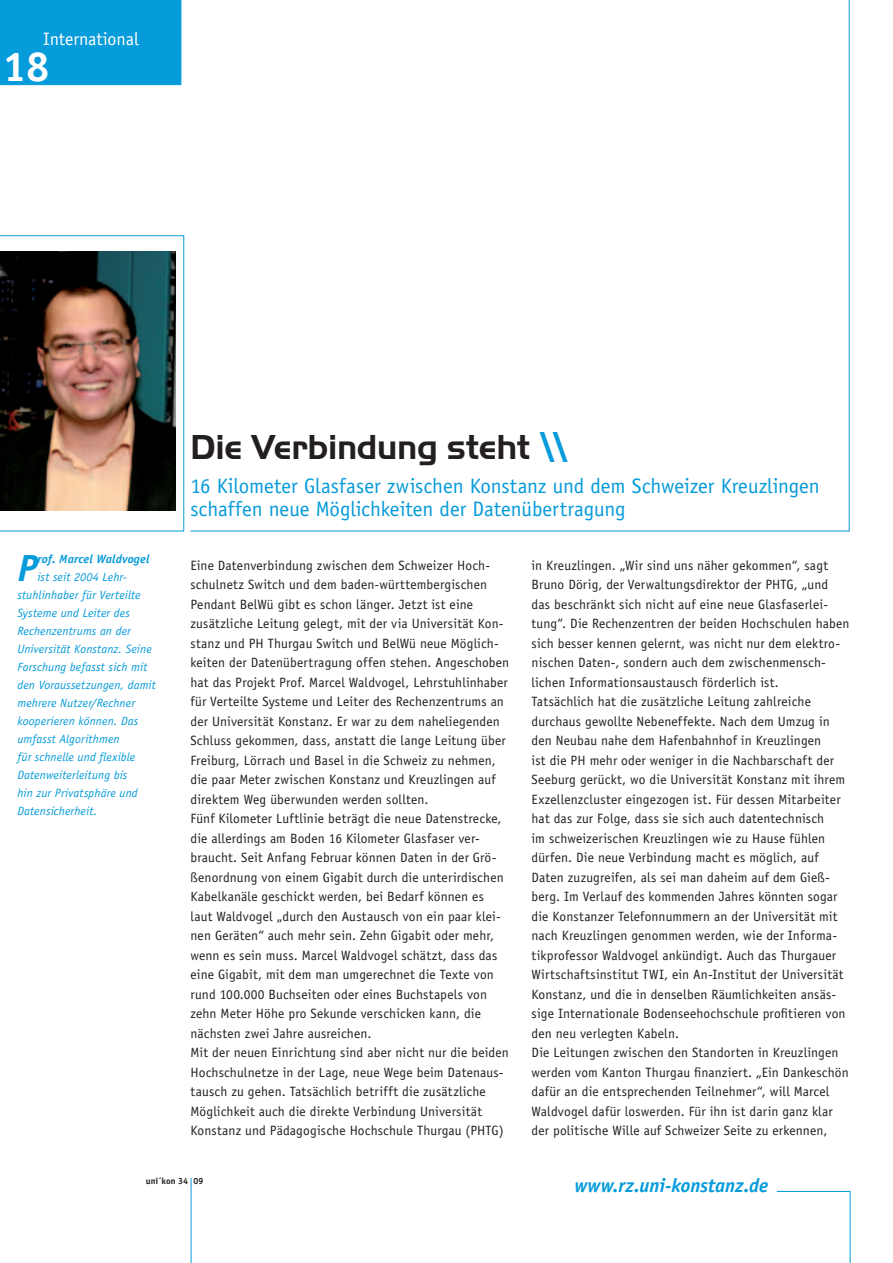
<style>
.page{position:relative;width:893px;height:1263px;background:#fff}
.page>*{position:absolute;margin:0;border:0;box-sizing:border-box;transform-origin:0 0}
.t1{font:700 42px "Officina Sans Std";color:#fff}
.t2{font:italic 700 37.95px "Officina Sans Std";color:#069bda}
.t3{font:700 36px "Handel Gothic EF";letter-spacing:-.01em;color:#231f20}
.t4{font:21px/22.5px "Officina Sans Std";letter-spacing:-.005em;color:#069bda}
.t5{font:italic 700 19.5px "Officina Sans Std";letter-spacing:-.01em;color:#069bda}
.t6{font:18px "Officina Sans Std";color:#fff}
.t7{font:13.5px/19.5px "Officina Sans Std";letter-spacing:.01em;color:#231f20}
.t8{font:italic 12px/18px "Officina Sans Std";letter-spacing:.01em;color:#069bda}
.t9{font:italic 700 12px "Officina Sans Std";letter-spacing:.01em;color:#069bda}
.t10{font:700 9px "Officina Sans Std";color:#231f20}
.s1{color:#069bda}
</style>
<div class="page">
<svg style="left:190px;top:0;width:660px;height:532px"></svg>
<svg style="left:0;top:235px;width:184px;height:296px"></svg>
<img style="left:0;top:251px;width:176px;height:259px">
<svg style="left:776px;top:1191px;width:75px;height:72px"></svg>
<hr style="left:191px;top:1178px;width:1px;height:85px;background:#069bda">
<div style="left:0;top:0;width:181px;height:85px;background:#069bda"></div>
<h3 class="t6" style="left:43px;top:28px;width:97px">International</h3>
<h1 class="t1" style="left:3px;top:41px;width:48px">18</h1>
<h2 class="t2" style="left:17px;top:546px;width:22px">P</h2>
<p class="t9" style="left:37px;top:552px;width:114px">rof. Marcel Waldvogel</p>
<p class="t8" style="left:17px;top:568px;width:140px;text-indent:20px">ist seit 2004 Lehr&shy;stuhlinhaber für Verteilte<br>Systeme und Leiter des<br>Rechenzentrums an der<br>Universität Konstanz. Seine<br>Forschung befasst sich mit den Voraussetzungen, damit mehrere Nutzer/Rechner kooperieren können. Das umfasst Algorithmen<br>für schnelle und flexible<br>Datenweiterleitung bis<br>hin zur Privatsphäre und<br>Datensicherheit.</p>
<h3 class="t3" style="left:190px;top:426px;width:380px">Die Verbindung steht <span class="s1">\\</span></h3>
<h3 class="t4" style="left:190px;top:475px;width:631px">16 Kilometer Glasfaser zwischen Konstanz und dem Schweizer Kreuzlingen schaffen neue Möglichkeiten der Datenübertragung</h3>
<p class="t7" style="left:190px;top:556px;width:320px">Eine Datenverbindung zwischen dem Schweizer Hoch&shy;schulnetz Switch und dem baden-württembergischen Pendant BelWü gibt es schon länger. Jetzt ist eine zusätzliche Leitung gelegt, mit der via Universität Kon&shy;stanz und PH Thurgau Switch und BelWü neue Möglich&shy;keiten der Datenübertragung offen stehen. Angeschoben hat das Projekt Prof. Marcel Waldvogel, Lehrstuhlinhaber für Verteilte Systeme und Leiter des Rechenzentrums an der Universität Konstanz. Er war zu dem naheliegenden Schluss gekommen, dass, anstatt die lange Leitung über Freiburg, Lörrach und Basel in die Schweiz zu nehmen, die paar Meter zwischen Konstanz und Kreuzlingen auf direktem Weg überwunden werden sollten.<br>Fünf Kilometer Luftlinie beträgt die neue Datenstrecke, die allerdings am Boden 16 Kilometer Glasfaser ver&shy;braucht. Seit Anfang Februar können Daten in der Grö&shy;ßenordnung von einem Gigabit durch die unterirdischen Kabelkanäle geschickt werden, bei Bedarf können es laut Waldvogel „durch den Austausch von ein paar klei&shy;nen Geräten“ auch mehr sein. Zehn Gigabit oder mehr, wenn es sein muss. Marcel Waldvogel schätzt, dass das eine Gigabit, mit dem man umgerechnet die Texte von rund 100.000 Buchseiten oder eines Buchstapels von zehn Meter Höhe pro Sekunde verschicken kann, die nächsten zwei Jahre ausreichen.<br>Mit der neuen Einrichtung sind aber nicht nur die beiden Hochschulnetze in der Lage, neue Wege beim Datenaus&shy;tausch zu gehen. Tatsächlich betrifft die zusätzliche Möglichkeit auch die direkte Verbindung Universität Konstanz und Pädagogische Hochschule Thurgau (PHTG)</p>
<p class="t7" style="left:531px;top:555px;width:320px">in Kreuzlingen. „Wir sind uns näher gekommen“, sagt Bruno Dörig, der Verwaltungsdirektor der PHTG, „und das beschränkt sich nicht auf eine neue Glasfaserlei&shy;tung“. Die Rechenzentren der beiden Hochschulen haben sich besser kennen gelernt, was nicht nur dem elektro&shy;nischen Daten-, sondern auch dem zwischenmensch&shy;lichen Informationsaustausch förderlich ist.<br>Tatsächlich hat die zusätzliche Leitung zahlreiche durchaus gewollte Nebeneffekte. Nach dem Umzug in den Neubau nahe dem Hafenbahnhof in Kreuzlingen<br>ist die PH mehr oder weniger in die Nachbarschaft der Seeburg gerückt, wo die Universität Konstanz mit ihrem Exzellenzcluster eingezogen ist. Für dessen Mitarbeiter hat das zur Folge, dass sie sich auch datentechnisch<br>im schweizerischen Kreuzlingen wie zu Hause fühlen dürfen. Die neue Verbindung macht es möglich, auf Daten zuzugreifen, als sei man daheim auf dem Gieß&shy;berg. Im Verlauf des kommenden Jahres könnten sogar die Konstanzer Telefonnummern an der Universität mit nach Kreuzlingen genommen werden, wie der Informa&shy;tikprofessor Waldvogel ankündigt. Auch das Thurgauer Wirtschaftsinstitut TWI, ein An-Institut der Universität Konstanz, und die in denselben Räumlichkeiten ansäs&shy;sige Internationale Bodenseehochschule profitieren von den neu verlegten Kabeln.<br>Die Leitungen zwischen den Standorten in Kreuzlingen werden vom Kanton Thurgau finanziert. „Ein Dankeschön dafür an die entsprechenden Teilnehmer“, will Marcel Waldvogel dafür loswerden. Für ihn ist darin ganz klar der politische Wille auf Schweizer Seite zu erkennen,</p>
<p class="t10" style="left:146px;top:1176px;width:59px">uni´kon 34 09</p>
<h3 class="t5" style="left:574px;top:1174px;width:195px">www.rz.uni-konstanz.de</h3>
</div>
